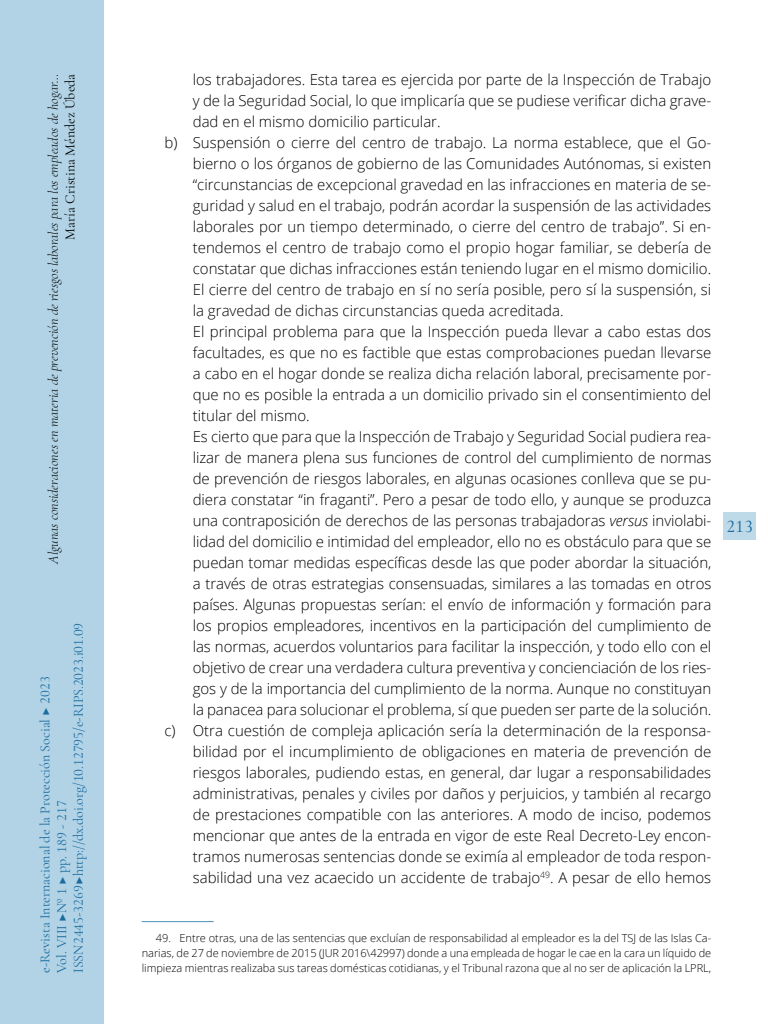
<style>
.page{position:relative;width:768px;height:1024px;background:#fff}
.page>*{position:absolute;margin:0;border:0;box-sizing:border-box;transform-origin:0 0}
.t1{font:500 18px "Cormorant Garamond";color:#1b6b9f}
._69_lista_sin{font:300 15px/21px "Open Sans";color:#000;text-align:justify}
.t2{font:14px/16.8px "Cormorant Garamond";color:#1b6b9f}
.t3{font:italic 300 14px "Cormorant Garamond";color:#000}
.t4{font:14px "Cormorant Garamond";color:#000}
.zz_notas{font:300 11px/15px "Open Sans";color:#000;text-align:right}
.s1{font-style:italic}
</style>
<div class="page">
<hr style="left:142px;top:921px;width:72px;height:1px;background:#4b94b9">
<div style="left:0;top:0;width:103px;height:1024px;background:#b1d3e5"></div>
<div style="left:724px;top:512px;width:32px;height:28px;background:#bedae8"></div>
<p class="t3" style="left:45px;top:564px;width:491px;rotate:-90deg">Algunas consideraciones en materia de prevención de riesgos laborales para los empleados de hogar…</p>
<p class="t4" style="left:62px;top:240px;width:167px;rotate:-90deg">María Cristina Méndez Úbeda</p>
<p class="t2" style="left:36px;top:973px;width:352px;rotate:-90deg">e-Revista Internacional de la Protección Social ▶ 2023<br>Vol. VIII ▶Nº 1 ▶ pp. 189 - 217<br>ISSN 2445-3269 ▶ http://dx.doi.org/10.12795/e-RIPS.2023.i01.09</p>
<p class="_69_lista_sin" style="left:193px;top:69px;width:520px">los trabajadores. Esta tarea es ejercida por parte de la Inspección de Trabajo y de la Seguridad Social, lo que implicaría que se pudiese verificar dicha grave&shy;dad en el mismo domicilio particular.</p>
<p class="_69_lista_sin" style="left:193px;top:132px;width:520px;text-indent:-28px">b) Suspensión o cierre del centro de trabajo. La norma establece, que el Go&shy;bierno o los órganos de gobierno de las Comunidades Autónomas, si existen “circunstancias de excepcional gravedad en las infracciones en materia de se&shy;guridad y salud en el trabajo, podrán acordar la suspensión de las actividades laborales por un tiempo determinado, o cierre del centro de trabajo”. Si en&shy;tendemos el centro de trabajo como el propio hogar familiar, se debería de constatar que dichas infracciones están teniendo lugar en el mismo domicilio.<br>El cierre del centro de trabajo en sí no sería posible, pero sí la suspensión, si la gravedad de dichas circunstancias queda acreditada.</p>
<p class="_69_lista_sin" style="left:193px;top:321px;width:520px">El principal problema para que la Inspección pueda llevar a cabo estas dos facultades, es que no es factible que estas comprobaciones puedan llevarse a cabo en el hogar donde se realiza dicha relación laboral, precisamente por&shy;que no es posible la entrada a un domicilio privado sin el consentimiento del titular del mismo.</p>
<p class="_69_lista_sin" style="left:193px;top:426px;width:520px">Es cierto que para que la Inspección de Trabajo y Seguridad Social pudiera rea&shy;lizar de manera plena sus funciones de control del cumplimiento de normas de prevención de riesgos laborales, en algunas ocasiones conlleva que se pu&shy;diera constatar “in fraganti”. Pero a pesar de todo ello, y aunque se produzca una contraposición de derechos de las personas trabajadoras <span class="s1">versus</span> inviolabi&shy;lidad del domicilio e intimidad del empleador, ello no es obstáculo para que se puedan tomar medidas específicas desde las que poder abordar la situación, a través de otras estrategias consensuadas, similares a las tomadas en otros países. Algunas propuestas serían: el envío de información y formación para los propios empleadores, incentivos en la participación del cumplimiento de las normas, acuerdos voluntarios para facilitar la inspección, y todo ello con el objetivo de crear una verdadera cultura preventiva y concienciación de los ries&shy;gos y de la importancia del cumplimiento de la norma. Aunque no constituyan la panacea para solucionar el problema, sí que pueden ser parte de la solución.</p>
<p class="_69_lista_sin" style="left:193px;top:720px;width:520px;text-indent:-28px">c) Otra cuestión de compleja aplicación sería la determinación de la responsa&shy;bilidad por el incumplimiento de obligaciones en materia de prevención de riesgos laborales, pudiendo estas, en general, dar lugar a responsabilidades administrativas, penales y civiles por daños y perjuicios, y también al recargo de prestaciones compatible con las anteriores. A modo de inciso, podemos mencionar que antes de la entrada en vigor de este Real Decreto-Ley encon&shy;tramos numerosas sentencias donde se eximía al empleador de toda respon&shy;sabilidad una vez acaecido un accidente de trabajo<sup>49</sup>. A pesar de ello hemos</p>
<p class="t1" style="left:726px;top:515px;width:28px">213</p>
<p class="zz_notas" style="left:142px;top:930px;width:571px">49. Entre otras, una de las sentencias que excluían de responsabilidad al empleador es la del TSJ de las Islas Ca&shy;narias, de 27 de noviembre de 2015 (JUR 2016\42997) donde a una empleada de hogar le cae en la cara un líquido de</p>
<p class="zz_notas" style="left:142px;top:960px;width:571px">limpieza mientras realizaba sus tareas domésticas cotidianas, y el Tribunal razona que al no ser de aplicación la LPRL,</p>
</div>
